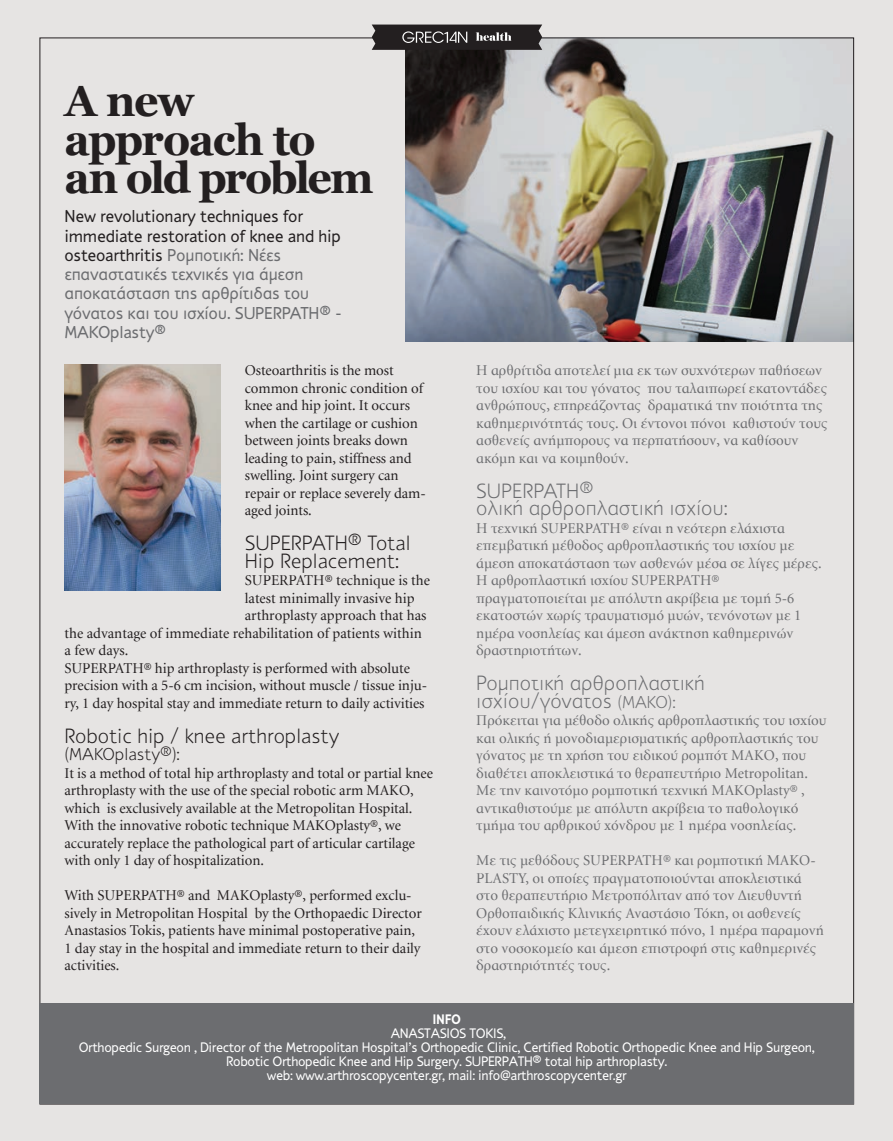
<style>
.page{position:relative;width:893px;height:1141px;background:#e6e4e3}
.page>*{position:absolute;margin:0;border:0;box-sizing:border-box;transform-origin:0 0}
.t1{font:700 43.75px/38.5px "Georgia";letter-spacing:-.04em;color:#231f20}
.t2{font:300 21px/17.5px "PF Textbook";color:#6c6d70}
.t3{font:300 21px/17.5px "PF Textbook";color:#231f20}
.t4{font:17.5px/19.2px "PF Textbook";letter-spacing:-.015em;color:#6c6d70}
.t5{font:300 17.5px "PF Textbook";color:#231f20}
.t6{font:14.88px/17.5px "Minion Greek";color:#6c6d70}
.t7{font:14.88px/17.5px "Minion Greek";letter-spacing:-.005em;color:#231f20}
.t8{font:14px/14px "PF Textbook";letter-spacing:-.025em;color:#fff;text-align:center}
.t9{font:700 14px "PF Textbook";color:#fff}
.s1{color:#231f20}
.s2{font-size:17.5px}
</style>
<div class="page">
<img style="left:405px;top:38px;width:449px;height:303px">
<div style="left:40px;top:1004px;width:814px;height:100px;background:#6c6d70"></div>
<img style="left:64px;top:365px;width:156px;height:225px">
<svg style="left:372px;top:25px;width:170px;height:25px;background:#393536"></svg>
<h1 class="t1" style="left:64px;top:82px;width:311px">A new approach to an old problem</h1>
<p class="t4" style="left:64px;top:207px;width:279px"><span class="s1">New revolutionary techniques for immediate restoration of knee and hip osteoarthritis</span> Ρομποτική: Νέες επαναστατικές τεχνικές για άμεση αποκατάσταση της αρθρίτιδας του γόνατος και του ισχίου. SUPERPATH® -<br>MAKOplasty®</p>
<p class="t7" style="left:245px;top:362px;width:183px">Osteoarthritis is the most common chronic condition of knee and hip joint. It occurs when the cartilage or cushion between joints breaks down leading to pain, stiffness and swelling. Joint surgery can repair or replace severely dam&shy;aged joints.</p>
<h2 class="t3" style="left:245px;top:535px;width:167px">SUPERPATH® Total<br>Hip Replacement:</h2>
<p class="t7" style="left:245px;top:572px;width:187px">SUPERPATH® technique is the</p>
<p class="t7" style="left:245px;top:590px;width:171px">latest minimally invasive hip</p>
<p class="t7" style="left:245px;top:607px;width:183px">arthroplasty approach that has</p>
<p class="t7" style="left:64px;top:625px;width:359px">the advantage of immediate rehabilitation of patients within</p>
<p class="t7" style="left:64px;top:642px;width:65px">a few days.</p>
<p class="t7" style="left:64px;top:660px;width:347px">SUPERPATH® hip arthroplasty is performed with absolute</p>
<p class="t7" style="left:64px;top:677px;width:364px">precision with a 5-6 cm incision, without muscle / tissue inju-</p>
<p class="t7" style="left:64px;top:695px;width:362px">ry, 1 day hospital stay and immediate return to daily activities</p>
<h2 class="t3" style="left:64px;top:727px;width:276px">Robotic hip / knee arthroplasty</h2>
<p class="t5" style="left:64px;top:744px;width:117px">(MAKOplasty®):</p>
<p class="t7" style="left:64px;top:765px;width:370px">It is a method of total hip arthroplasty and total or partial knee arthroplasty with the use of the special robotic arm MAKO, which is exclusively available at the Metropolitan Hospital.<br>With the innovative robotic technique MAKOplasty®, we accurately replace the pathological part of articular cartilage with only 1 day of hospitalization.</p>
<p class="t7" style="left:64px;top:887px;width:359px">With SUPERPATH® and MAKOplasty®, performed exclu&shy;sively in Metropolitan Hospital by the Orthopaedic Director Anastasios Tokis, patients have minimal postoperative pain, 1 day stay in the hospital and immediate return to their daily activities.</p>
<p class="t6" style="left:476px;top:362px;width:353px">Η αρθρίτιδα αποτελεί μια εκ των συχνότερων παθήσεων του ισχίου και του γόνατος που ταλαιπωρεί εκατοντάδες ανθρώπους, επηρεάζοντας δραματικά την ποιότητα της καθημερινότητάς τους. Οι έντονοι πόνοι καθιστούν τους ασθενείς ανήμπορους να περπατήσουν, να καθίσουν ακόμη και να κοιμηθούν.</p>
<h2 class="t2" style="left:476px;top:482px;width:253px">SUPERPATH®<br>ολική αρθροπλαστική ισχίου:</h2>
<p class="t6" style="left:476px;top:520px;width:347px">Η τεχνική SUPERPATH® είναι η νεότερη ελάχιστα επεμβατική μέθοδος αρθροπλαστικής του ισχίου με άμεση αποκατάσταση των ασθενών μέσα σε λίγες μέρες.<br>Η αρθροπλαστική ισχίου SUPERPATH® πραγματοποιείται με απόλυτη ακρίβεια με τομή 5-6 εκατοστών χωρίς τραυματισμό μυών, τενόνοτων με 1 ημέρα νοσηλείας και άμεση ανάκτηση καθημερινών δραστηριοτήτων.</p>
<h2 class="t2" style="left:476px;top:675px;width:230px">Ρομποτική αρθροπλαστική ισχίου/γόνατος <span class="s2">(MAKO):</span></h2>
<p class="t6" style="left:476px;top:712px;width:352px">Πρόκειται για μέθοδο ολικής αρθροπλαστικής του ισχίου και ολικής ή μονοδιαμερισματικής αρθροπλαστικής του γόνατος με τη χρήση του ειδικού ρομπότ ΜΑΚΟ, που διαθέτει αποκλειστικά το θεραπευτήριο Metropolitan.<br>Με την καινοτόμο ρομποτική τεχνική MAKOplasty® , αντικαθιστούμε με απόλυτη ακρίβεια το παθολογικό τμήμα του αρθρικού χόνδρου με 1 ημέρα νοσηλείας.</p>
<p class="t6" style="left:476px;top:852px;width:349px">Με τις μεθόδους SUPERPATH® και ρομποτική MAKO-PLASTY, οι οποίες πραγματοποιούνται αποκλειστικά στο θεραπευτήριο Μετροπόλιταν από τον Διευθυντή Ορθοπαιδικής Κλινικής Αναστάσιο Τόκη, οι ασθενείς έχουν ελάχιστο μετεγχειρητικό πόνο, 1 ημέρα παραμονή στο νοσοκομείο και άμεση επιστροφή στις καθημερινές δραστηριότητές τους.</p>
<p class="t9" style="left:432px;top:1011px;width:30px">INFO</p>
<p class="t8" style="left:79px;top:1026px;width:737px">ANASTASIOS TOKIS,<br>Orthopedic Surgeon , Director of the Metropolitan Hospital’s Orthopedic Clinic, Certified Robotic Orthopedic Knee and Hip Surgeon, Robotic Orthopedic Knee and Hip Surgery. SUPERPATH® total hip arthroplasty.<br>web: www.arthroscopycenter.gr, mail: info@arthroscopycenter.gr</p>
</div>
